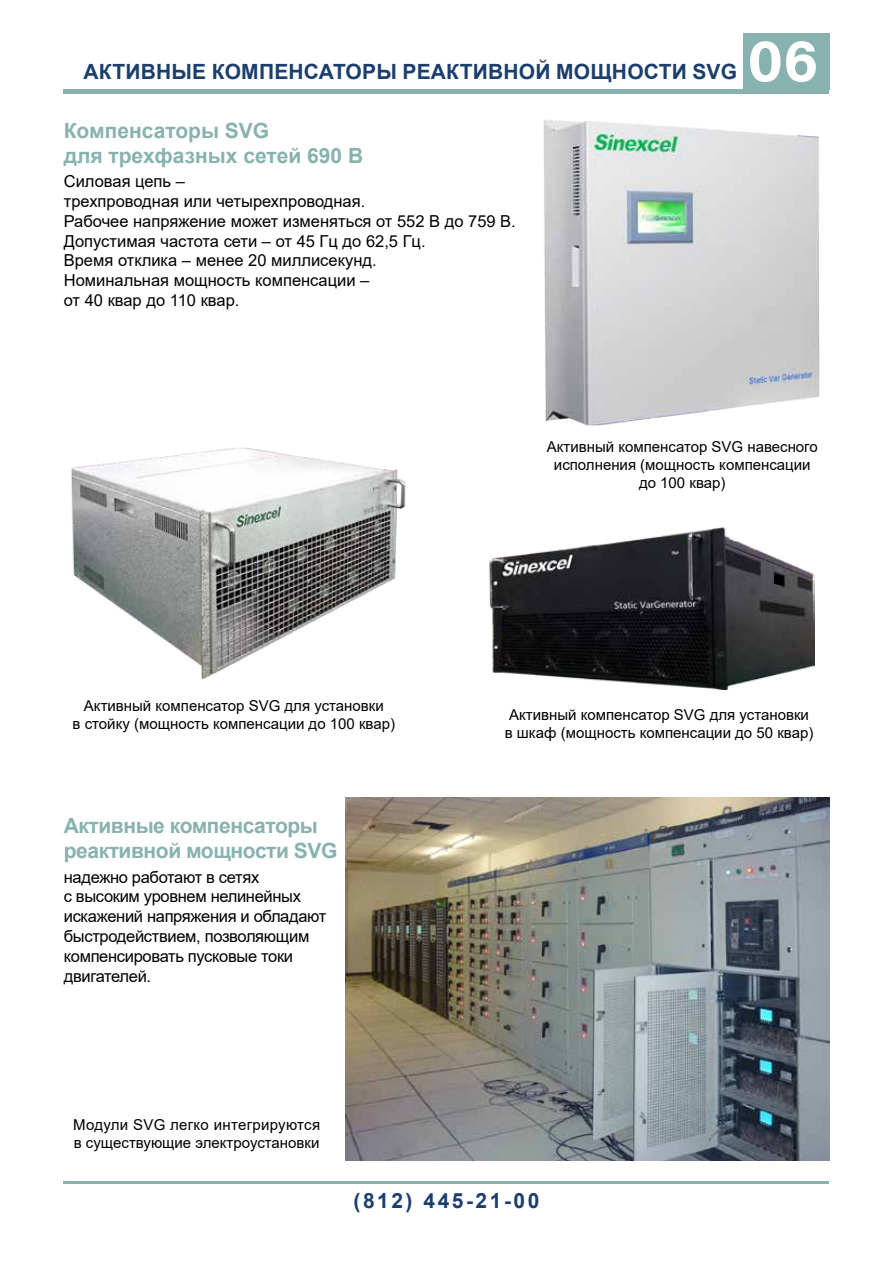
<style>
.page{position:relative;width:893px;height:1263px;background:#fff}
.page>*{position:absolute;margin:0;border:0;box-sizing:border-box;transform-origin:0 0}
.t1{font:700 60px "Acumin Pro";color:#fff}
.t2{font:700 21px "Arial";letter-spacing:.01em;color:#1b3e6f}
.t3{font:700 21px/25.2px "Arial";letter-spacing:-.02em;color:#88b2b0}
.t4{font:700 21px/25.2px "Arial";color:#88b2b0}
.t5{font:700 21px "Arial";letter-spacing:.12em;color:#1b3e6f}
.t6{font:16.5px/19.8px "Arial";letter-spacing:-.01em;color:#000}
.t7{font:15px/18px "Arial";color:#000;text-align:center}
</style>
<div class="page">
<div style="left:64px;top:89px;width:765px;height:5px;background:#88b2b0"></div>
<hr style="left:64px;top:1181px;width:765px;height:3px;background:#88b2b0">
<div style="left:743px;top:33px;width:86px;height:56px;background:#88b2b0"></div>
<img style="left:71px;top:447px;width:335px;height:232px">
<img style="left:489px;top:527px;width:325px;height:162px">
<img style="left:346px;top:797px;width:483px;height:363px">
<img style="left:543px;top:120px;width:277px;height:306px">
<p class="t2" style="left:83px;top:57px;width:655px">АКТИВНЫЕ КОМПЕНСАТОРЫ РЕАКТИВНОЙ МОЩНОСТИ SVG</p>
<h1 class="t1" style="left:748px;top:18px;width:72px">06</h1>
<p class="t4" style="left:64px;top:118px;width:301px">Компенсаторы SVG<br>для трехфазных сетей 690 В</p>
<p class="t6" style="left:64px;top:171px;width:454px">Силовая цепь –<br>трехпроводная или четырехпроводная.<br>Рабочее напряжение может изменяться от 552 В до 759 В.<br>Допустимая частота сети – от 45 Гц до 62,5 Гц.<br>Время отклика – менее 20 миллисекунд.<br>Номинальная мощность компенсации –<br>от 40 квар до 110 квар.</p>
<p class="t7" style="left:73px;top:696px;width:324px">Активный компенсатор SVG для установки<br>в стойку (мощность компенсации до 100 квар)</p>
<p class="t3" style="left:64px;top:813px;width:275px">Активные компенсаторы реактивной мощности SVG</p>
<p class="t6" style="left:64px;top:867px;width:264px">надежно работают в сетях<br>с высоким уровнем нелинейных искажений напряжения и обладают быстродействием, позволяющим компенсировать пусковые токи двигателей.</p>
<p class="t7" style="left:73px;top:1116px;width:249px;text-align:left">Модули SVG легко интегрируются в существующие электроустановки</p>
<p class="t7" style="left:547px;top:437px;width:272px">Активный компенсатор SVG навесного исполнения (мощность компенсации до 100 квар)</p>
<p class="t7" style="left:505px;top:705px;width:310px;text-align:left">Активный компенсатор SVG для установки в шкаф (мощность компенсации до 50 квар)</p>
<p class="t5" style="left:354px;top:1186px;width:187px">(812) 445-21-00</p>
</div>
